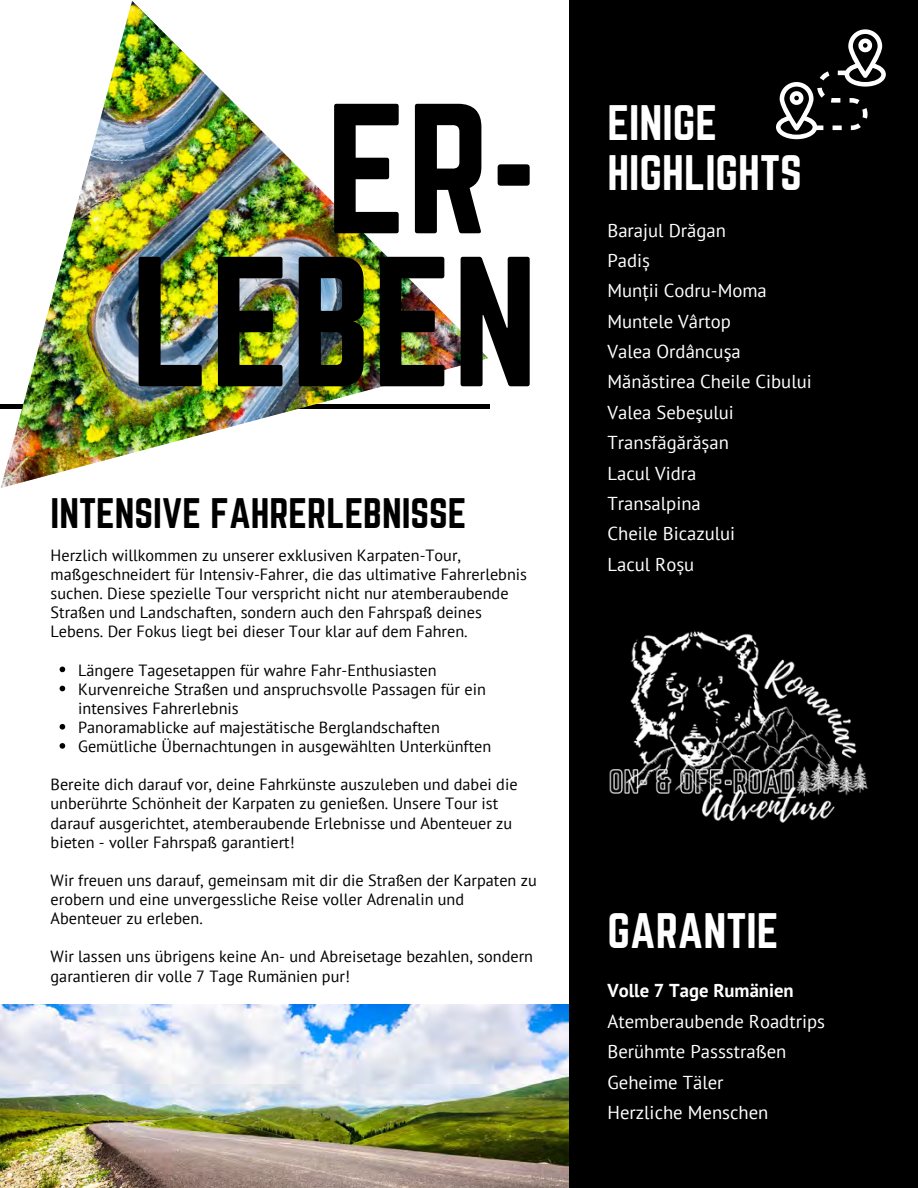
<style>
.page{position:relative;width:918px;height:1188px;background:#fff}
.page>*{position:absolute;margin:0;border:0;box-sizing:border-box;transform-origin:0 0}
.t1{font:161.85px/153px "Norwester";color:#000;text-align:right}
.t2{font:43.65px "Norwester";color:#fff}
.t3{font:37.35px "Norwester";color:#000}
.t4{font:18.6px "PT Sans";color:#fff}
.t5{font:700 18.6px "PT Sans";color:#fff}
.t6{font:16.2px/19.2px "PT Sans";color:#000}
</style>
<div class="page">
<img style="left:0;top:1005px;width:570px;height:183px">
<div style="left:570px;top:0;width:348px;height:1188px;background:#000"></div>
<hr style="left:0;top:405px;width:489px;height:3px;background:#000">
<img style="left:1px;top:1px;width:487px;height:487px">
<svg style="left:776px;top:29px;width:110px;height:110px"></svg>
<img style="left:609px;top:631px;width:260px;height:192px">
<svg style="left:60px;top:667px;width:5px;height:5px"></svg>
<svg style="left:60px;top:686px;width:5px;height:5px"></svg>
<svg style="left:60px;top:724px;width:5px;height:6px"></svg>
<svg style="left:60px;top:743px;width:5px;height:6px"></svg>
<p class="t1" style="left:131px;top:92px;width:409px">ER-<br>LEBEN</p>
<p class="t3" style="left:51px;top:491px;width:417px">INTENSIVE FAHRERLEBNISSE</p>
<p class="t6" style="left:51px;top:545px;width:478px">Herzlich willkommen zu unserer exklusiven Karpaten-Tour, maßgeschneidert für Intensiv-Fahrer, die das ultimative Fahrerlebnis suchen. Diese spezielle Tour verspricht nicht nur atemberaubende Straßen und Landschaften, sondern auch den Fahrspaß deines Lebens. Der Fokus liegt bei dieser Tour klar auf dem Fahren.</p>
<p class="t6" style="left:78px;top:660px;width:360px">Längere Tagesetappen für wahre Fahr-Enthusiasten</p>
<p class="t6" style="left:78px;top:679px;width:409px">Kurvenreiche Straßen und anspruchsvolle Passagen für ein intensives Fahrerlebnis</p>
<p class="t6" style="left:78px;top:717px;width:363px">Panoramablicke auf majestätische Berglandschaften</p>
<p class="t6" style="left:78px;top:736px;width:415px">Gemütliche Übernachtungen in ausgewählten Unterkünften</p>
<p class="t6" style="left:51px;top:775px;width:469px">Bereite dich darauf vor, deine Fahrkünste auszuleben und dabei die unberührte Schönheit der Karpaten zu genießen. Unsere Tour ist darauf ausgerichtet, atemberaubende Erlebnisse und Abenteuer zu bieten - voller Fahrspaß garantiert!</p>
<p class="t6" style="left:51px;top:870px;width:488px">Wir freuen uns darauf, gemeinsam mit dir die Straßen der Karpaten zu erobern und eine unvergessliche Reise voller Adrenalin und<br>Abenteuer zu erleben.</p>
<p class="t6" style="left:51px;top:947px;width:484px">Wir lassen uns übrigens keine An- und Abreisetage bezahlen, sondern garantieren dir volle 7 Tage Rumänien pur!</p>
<p class="t2" style="left:607px;top:96px;width:111px">EINIGE</p>
<p class="t2" style="left:607px;top:147px;width:196px">HIGHLIGHTS</p>
<p class="t4" style="left:607px;top:218px;width:120px">Barajul Drăgan</p>
<p class="t4" style="left:607px;top:248px;width:44px">Padiș</p>
<p class="t4" style="left:607px;top:278px;width:161px">Munții Codru-Moma</p>
<p class="t4" style="left:607px;top:309px;width:125px">Muntele Vârtop</p>
<p class="t4" style="left:607px;top:339px;width:135px">Valea Ordâncuşa</p>
<p class="t4" style="left:607px;top:369px;width:206px">Mănăstirea Cheile Cibului</p>
<p class="t4" style="left:607px;top:400px;width:128px">Valea Sebeşului</p>
<p class="t4" style="left:607px;top:430px;width:123px">Transfăgărășan</p>
<p class="t4" style="left:607px;top:461px;width:91px">Lacul Vidra</p>
<p class="t4" style="left:607px;top:491px;width:95px">Transalpina</p>
<p class="t4" style="left:607px;top:521px;width:129px">Cheile Bicazului</p>
<p class="t4" style="left:607px;top:552px;width:88px">Lacul Roșu</p>
<p class="t2" style="left:607px;top:904px;width:173px">GARANTIE</p>
<p class="t5" style="left:607px;top:979px;width:188px">Volle 7 Tage Rumänien</p>
<p class="t4" style="left:607px;top:1009px;width:219px">Atemberaubende Roadtrips</p>
<p class="t4" style="left:607px;top:1039px;width:180px">Berühmte Passstraßen</p>
<p class="t4" style="left:607px;top:1070px;width:118px">Geheime Täler</p>
<p class="t4" style="left:607px;top:1100px;width:162px">Herzliche Menschen</p>
</div>
